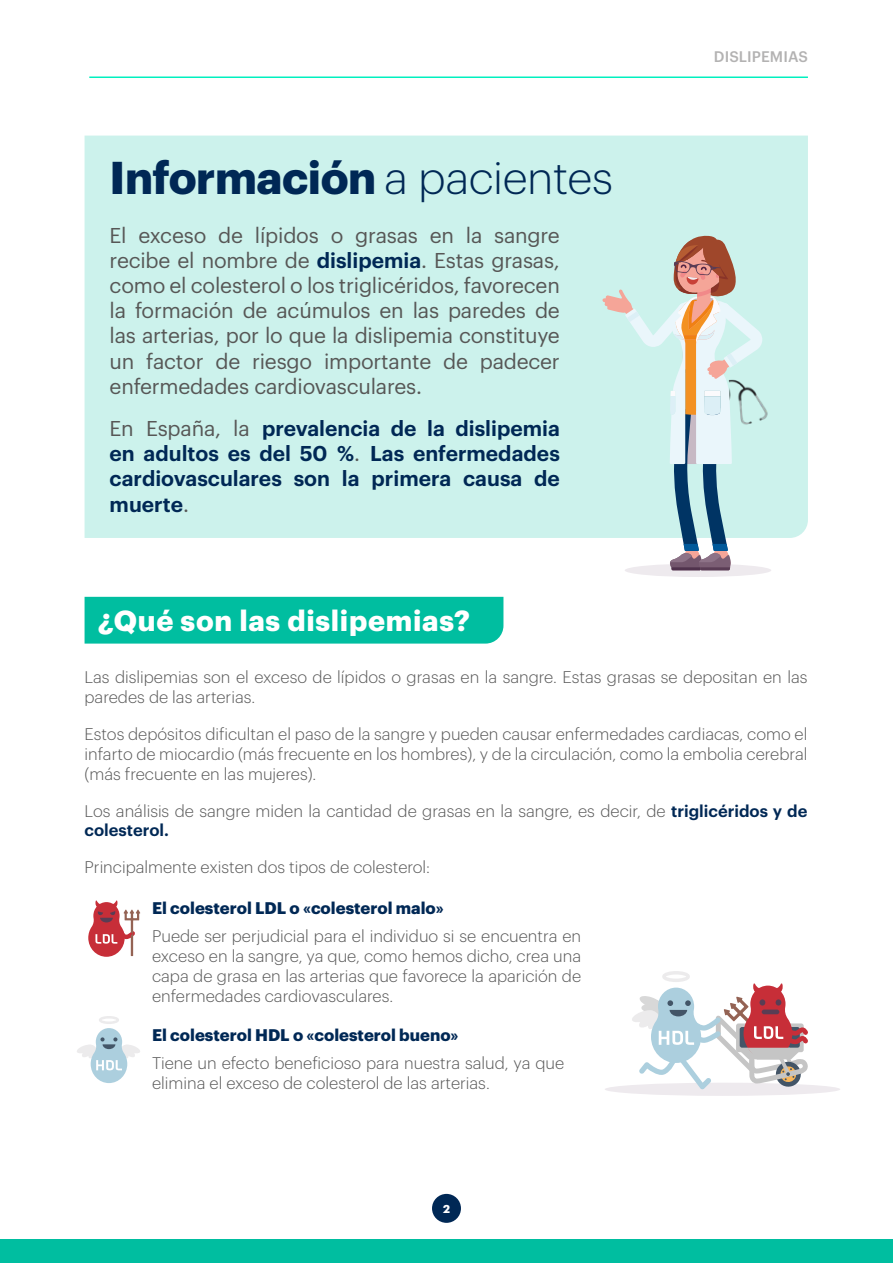
<style>
.page{position:relative;width:893px;height:1263px;background:#fff}
.page>*{position:absolute;margin:0;border:0;box-sizing:border-box;transform-origin:0 0}
.t1{font:700 45px "Graphik";letter-spacing:-.01em;color:#002855}
.t2{font:700 28.5px "Graphik";letter-spacing:.025em;color:#fff}
.t3{font:21px/25.2px "Graphik";letter-spacing:-.01em;color:#575756;text-align:justify}
.t4{font:600 21px/25.2px "Graphik";color:#002855;text-align:justify}
.t5{font:300 16.5px/19.8px "Graphik";color:#575757}
.t6{font:700 16.5px "Graphik";color:#002855}
.t7{font:500 15px "Graphik";letter-spacing:.005em;color:#b3b2b2}
.t8{font:700 11.25px "Graphik";color:#fff}
.s1{font-weight:300}
.s2{font-weight:600;color:#002855}
.s3{font-weight:400;color:#575756}
</style>
<div class="page">
<div style="left:432px;top:1194px;width:29px;height:29px;background:#002855;border-radius:50%"></div>
<div style="left:0;top:1239px;width:893px;height:24px;background:#00bea0"></div>
<hr style="left:89px;top:76px;width:719px;height:2px;background:#00f0bf">
<div style="left:605px;top:1083px;width:235px;height:13px;background:#eeeaee;border-radius:50%"></div>
<div style="left:85px;top:136px;width:723px;height:402px;background:#ccf2ec"></div>
<div style="left:625px;top:564px;width:146px;height:13px;background:#eeeaee;border-radius:50%"></div>
<svg style="left:602px;top:233px;width:160px;height:337px;background:#c9dad6"></svg>
<div style="left:85px;top:597px;width:418px;height:47px;background:#00bea0"></div>
<svg style="left:88px;top:900px;width:52px;height:57px"></svg>
<svg style="left:77px;top:1016px;width:63px;height:67px"></svg>
<svg style="left:632px;top:971px;width:176px;height:118px"></svg>
<img style="left:729px;top:378px;width:42px;height:50px">
<h1 class="t1" style="left:110px;top:143px;width:505px">Información <span class="s1">a pacientes</span></h1>
<p class="t3" style="left:110px;top:221px;width:452px">El exceso de lípidos o grasas en la sangre recibe el nombre de <span class="s2">dislipemia</span>. Estas grasas, como el colesterol o los triglicéridos, favorecen la formación de acúmulos en las paredes de las arterias, por lo que la dislipemia constituye un factor de riesgo importante de padecer enfermedades cardiovasculares.</p>
<p class="t4" style="left:110px;top:414px;width:452px"><span class="s3">En España, la</span> prevalencia de la dislipemia en adultos es del 50 %<span class="s3">.</span> Las enfermedades cardiovasculares son la primera causa de muerte<span class="s3">.</span></p>
<h2 class="t2" style="left:98px;top:598px;width:374px">¿Qué son las dislipemias?</h2>
<p class="t7" style="left:714px;top:46px;width:96px">DISLIPEMIAS</p>
<p class="t5" style="left:85px;top:666px;width:724px">Las dislipemias son el exceso de lípidos o grasas en la sangre. Estas grasas se depositan en las paredes de las arterias.</p>
<p class="t5" style="left:85px;top:723px;width:724px;text-align:justify">Estos depósitos dificultan el paso de la sangre y pueden causar enfermedades cardiacas, como el infarto de miocardio (más frecuente en los hombres), y de la circulación, como la embolia cerebral (más frecuente en las mujeres).</p>
<p class="t5" style="left:85px;top:799px;width:724px">Los análisis de sangre miden la cantidad de grasas en la sangre, es decir, de <span class="s2">triglicéridos y de colesterol.</span></p>
<p class="t5" style="left:85px;top:856px;width:347px">Principalmente existen dos tipos de colesterol:</p>
<p class="t6" style="left:152px;top:895px;width:293px">El colesterol LDL o «colesterol malo»</p>
<p class="t5" style="left:152px;top:925px;width:431px;text-align:justify">Puede ser perjudicial para el individuo si se encuentra en exceso en la sangre, ya que, como hemos dicho, crea una capa de grasa en las arterias que favorece la aparición de enfermedades cardiovasculares.</p>
<p class="t6" style="left:152px;top:1022px;width:308px">El colesterol HDL o «colesterol bueno»</p>
<p class="t5" style="left:152px;top:1052px;width:414px">Tiene un efecto beneficioso para nuestra salud, ya que elimina el exceso de colesterol de las arterias.</p>
<p class="t8" style="left:443px;top:1200px;width:8px">2</p>
</div>
